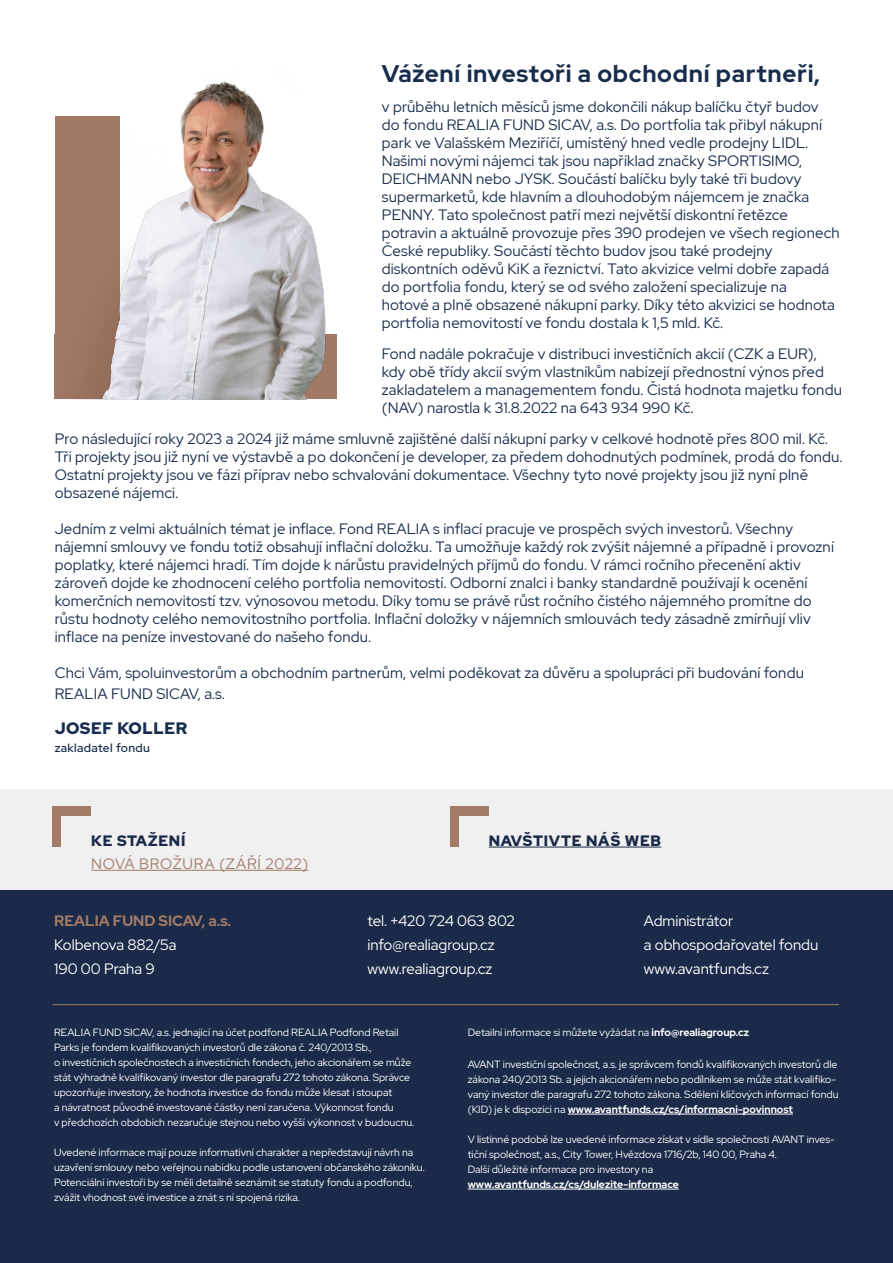
<style>
.page{position:relative;width:893px;height:1263px;background:#fff}
.page>*{position:absolute;margin:0;border:0;box-sizing:border-box;transform-origin:0 0}
.t1{font:700 24px "Red Hat Display";letter-spacing:.03em;color:#182d4d}
.t2{font:900 16.5px "Red Hat Display";letter-spacing:.03em;color:#182d4d}
.t3{font:15px/18px "Red Hat Display";letter-spacing:.01em;color:#182d4d}
.t4{font:15px/24px "Red Hat Display";color:#fff}
.t5{font:900 15px "Red Hat Display";letter-spacing:.05em;color:#1a2a48}
.t6{font:15px "Red Hat Display";letter-spacing:.05em;color:#a27a66}
.t7{font:700 15px "Red Hat Display";color:#a37a66}
.t8{font:500 12px "Red Hat Display";letter-spacing:.03em;color:#182d4d}
.t9{font:10.5px/15px "Red Hat Display";color:#fff}
.t10{font:700 10.5px "Red Hat Display";color:#fff}
.s1{font-weight:700}
</style>
<div class="page">
<img style="left:55px;top:80px;width:282px;height:319px">
<div style="left:0;top:789px;width:893px;height:249px;background:#f0f0f0"></div>
<div style="left:0;top:891px;width:893px;height:372px;background:#1a2a48"></div>
<hr style="left:489px;top:847px;width:172px;height:1px;background:#1a2a48">
<hr style="left:91px;top:870px;width:217px;height:1px;background:#a27a66">
<div style="left:53px;top:806px;width:38px;height:10px;background:#a27a66"></div>
<div style="left:53px;top:806px;width:8px;height:41px;background:#a27a66"></div>
<div style="left:450px;top:806px;width:39px;height:10px;background:#a27a66"></div>
<div style="left:450px;top:806px;width:9px;height:41px;background:#a27a66"></div>
<hr style="left:53px;top:1004px;width:786px;height:1px;background:#a27a66">
<hr style="left:568px;top:1114px;width:225px;height:1px;background:#fff">
<hr style="left:468px;top:1189px;width:211px;height:1px;background:#fff">
<h1 class="t1" style="left:382px;top:57px;width:440px">Vážení investoři a obchodní partneři,</h1>
<p class="t3" style="left:382px;top:98px;width:459px">v průběhu letních měsíců jsme dokončili nákup balíčku čtyř budov do fondu REALIA FUND SICAV, a.s. Do portfolia tak přibyl nákupní park ve Valašském Meziříčí, umístěný hned vedle prodejny LIDL.<br>Našimi novými nájemci tak jsou například značky SPORTISIMO, DEICHMANN nebo JYSK. Součástí balíčku byly také tři budovy supermarketů, kde hlavním a dlouhodobým nájemcem je značka PENNY. Tato společnost patří mezi největší diskontní řetězce potravin a aktuálně provozuje přes 390 prodejen ve všech regionech České republiky. Součástí těchto budov jsou také prodejny diskontních oděvů KiK a řeznictví. Tato akvizice velmi dobře zapadá do portfolia fondu, který se od svého založení specializuje na<br>hotové a plně obsazené nákupní parky. Díky této akvizici se hodnota portfolia nemovitostí ve fondu dostala k 1,5 mld. Kč.</p>
<p class="t3" style="left:382px;top:345px;width:462px">Fond nadále pokračuje v distribuci investičních akcií (CZK a EUR), kdy obě třídy akcií svým vlastníkům nabízejí přednostní výnos před zakladatelem a managementem fondu. Čistá hodnota majetku fondu (NAV) narostla k 31.8.2022 na 643 934 990 Kč.</p>
<p class="t3" style="left:55px;top:429px;width:789px">Pro následující roky 2023 a 2024 již máme smluvně zajištěné další nákupní parky v celkové hodnotě přes 800 mil. Kč.<br>Tři projekty jsou již nyní ve výstavbě a po dokončení je developer, za předem dohodnutých podmínek, prodá do fondu.<br>Ostatní projekty jsou ve fázi příprav nebo schvalování dokumentace. Všechny tyto nové projekty jsou již nyní plně obsazené nájemci.</p>
<p class="t3" style="left:55px;top:519px;width:781px">Jedním z velmi aktuálních témat je inflace. Fond REALIA s inflací pracuje ve prospěch svých investorů. Všechny nájemní smlouvy ve fondu totiž obsahují inflační doložku. Ta umožňuje každý rok zvýšit nájemné a případně i provozní poplatky, které nájemci hradí. Tím dojde k nárůstu pravidelných příjmů do fondu. V rámci ročního přecenění aktiv zároveň dojde ke zhodnocení celého portfolia nemovitostí. Odborní znalci i banky standardně používají k ocenění komerčních nemovitostí tzv. výnosovou metodu. Díky tomu se právě růst ročního čistého nájemného promítne do růstu hodnoty celého nemovitostního portfolia. Inflační doložky v nájemních smlouvách tedy zásadně zmírňují vliv inflace na peníze investované do našeho fondu.</p>
<p class="t3" style="left:55px;top:662px;width:751px;line-height:21px">Chci Vám, spoluinvestorům a obchodním partnerům, velmi poděkovat za důvěru a spolupráci při budování fondu<br>REALIA FUND SICAV, a.s.</p>
<p class="t2" style="left:55px;top:718px;width:134px">JOSEF KOLLER</p>
<p class="t8" style="left:55px;top:740px;width:97px">zakladatel fondu</p>
<p class="t5" style="left:91px;top:830px;width:96px">KE STAŽENÍ</p>
<p class="t5" style="left:489px;top:830px;width:174px">NAVŠTIVTE NÁŠ WEB</p>
<p class="t6" style="left:91px;top:854px;width:219px">NOVÁ BROŽURA (ZÁŘÍ 2022)</p>
<p class="t7" style="left:54px;top:911px;width:178px">REALIA FUND SICAV, a.s.</p>
<p class="t4" style="left:54px;top:933px;width:124px">Kolbenova 882/5a<br>190 00 Praha 9</p>
<p class="t4" style="left:367px;top:909px;width:149px">tel. +420 724 063 802 info@realiagroup.cz www.realiagroup.cz</p>
<p class="t4" style="left:644px;top:909px;width:176px">Administrátor<br>a obhospodařovatel fondu www.avantfunds.cz</p>
<p class="t9" style="left:54px;top:1024px;width:362px">REALIA FUND SICAV, a.s. jednající na účet podfond REALIA Podfond Retail Parks je fondem kvalifikovaných investorů dle zákona č. 240/2013 Sb.,<br>o investičních společnostech a investičních fondech, jeho akcionářem se může stát výhradně kvalifikovaný investor dle paragrafu 272 tohoto zákona. Správce upozorňuje investory, že hodnota investice do fondu může klesat i stoupat<br>a návratnost původně investované částky není zaručena. Výkonnost fondu<br>v předchozích obdobích nezaručuje stejnou nebo vyšší výkonnost v budoucnu.</p>
<p class="t9" style="left:54px;top:1144px;width:372px">Uvedené informace mají pouze informativní charakter a nepředstavují návrh na uzavření smlouvy nebo veřejnou nabídku podle ustanovení občanského zákoníku.<br>Potenciální investoři by se měli detailně seznámit se statuty fondu a podfondu, zvážit vhodnost své investice a znát s ní spojená rizika.</p>
<p class="t9" style="left:468px;top:1024px;width:283px">Detailní informace si můžete vyžádat na <span class="s1">info@realiagroup.cz</span></p>
<p class="t9" style="left:468px;top:1056px;width:372px">AVANT investiční společnost, a.s. je správcem fondů kvalifikovaných investorů dle zákona 240/2013 Sb. a jejich akcionářem nebo podílníkem se může stát kvalifiko&shy;vaný investor dle paragrafu 272 tohoto zákona. Sdělení klíčových informací fondu (KID) je k dispozici na <span class="s1">www.avantfunds.cz/cs/informacni-povinnost</span></p>
<p class="t9" style="left:468px;top:1131px;width:369px">V listinné podobě lze uvedené informace získat v sídle společnosti AVANT inves&shy;tiční společnost, a.s., City Tower, Hvězdova 1716/2b, 140 00, Praha 4.<br>Další důležité informace pro investory na</p>
<p class="t10" style="left:468px;top:1177px;width:213px">www.avantfunds.cz/cs/dulezite-informace</p>
</div>
